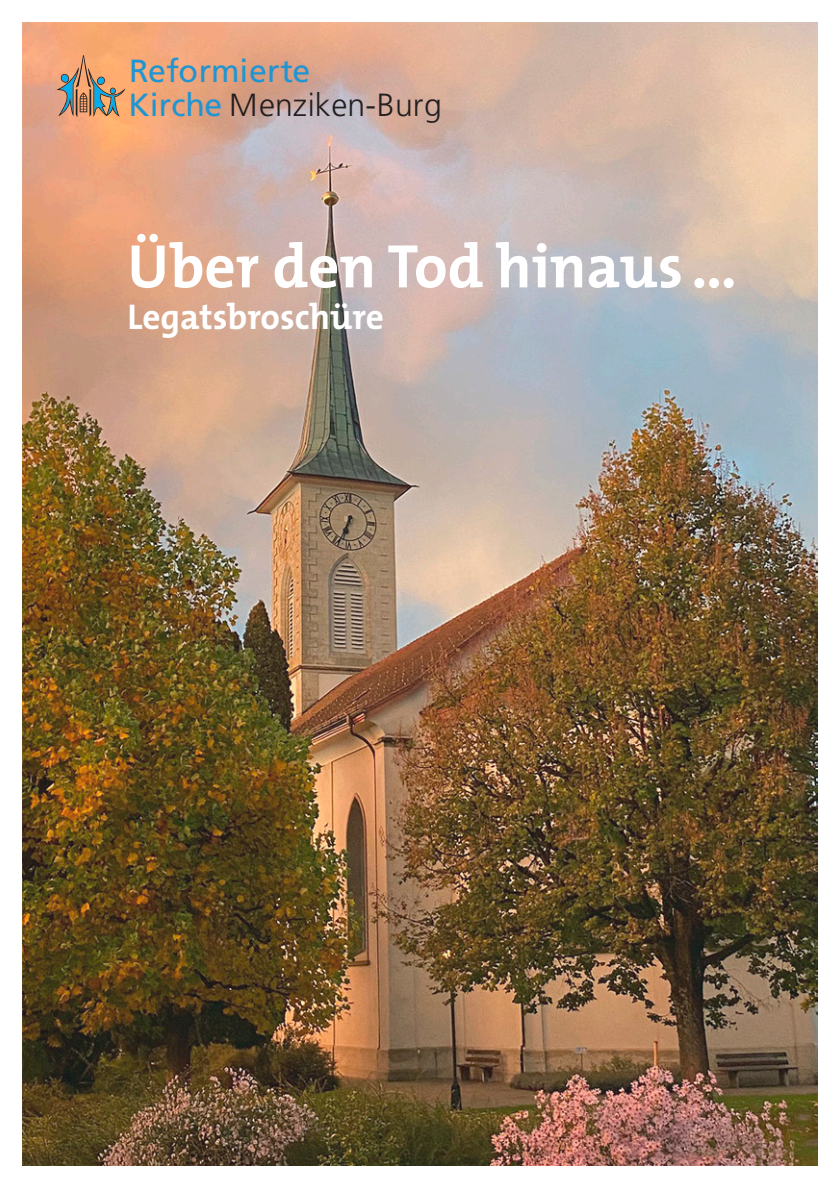
<style>
.page{position:relative;width:840px;height:1191px;background:#fff}
.page>*{position:absolute;margin:0;border:0;box-sizing:border-box;transform-origin:0 0}
.Titel{font:700 62px "The Mix";color:#fff}
.Titel-2{font:700 36px "The Mix";color:#fff}
.t1{font:32px/33.2px "Frutiger LT Std";color:#1f95d3}
.s1{font-weight:300;color:#231f20}
</style>
<div class="page">
<img style="left:23px;top:23px;width:793px;height:1142px">
<svg style="left:57px;top:55px;width:68px;height:62px;background:#bf9676"></svg>
<p class="t1" style="left:128px;top:55px;width:315px">Reformierte<br>Kirche <span class="s1">Menziken-Burg</span></p>
<p class="Titel" style="left:127px;top:214px;width:610px">Über den Tod hinaus …</p>
<p class="Titel-2" style="left:127px;top:287px;width:258px">Legatsbroschüre</p>
</div>
